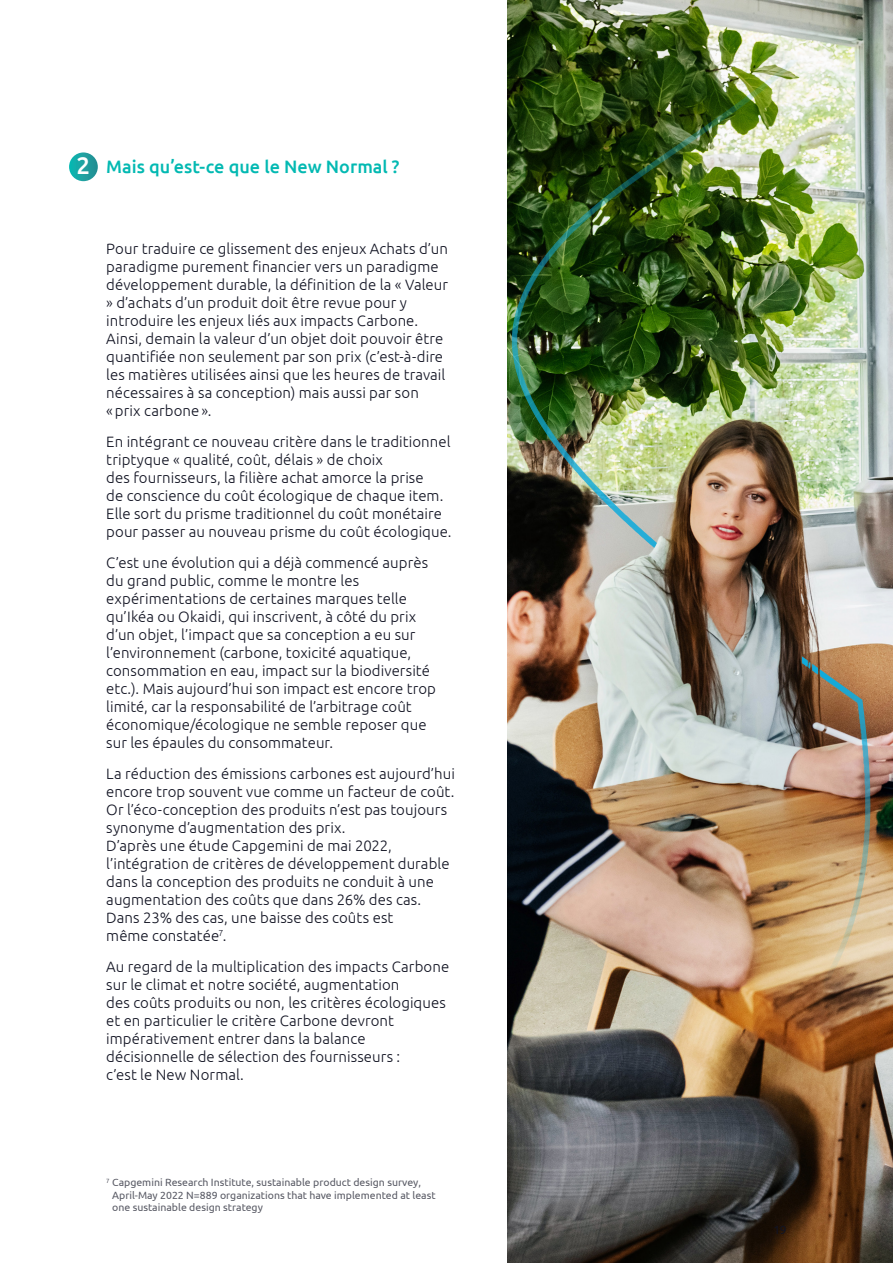
<style>
.page{position:relative;width:893px;height:1263px;background:#fff}
.page>*{position:absolute;margin:0;border:0;box-sizing:border-box;transform-origin:0 0}
.figure-title{font:500 24px "Ubuntu";color:#fff}
.Chapeau_2{font:500 18px "Ubuntu";color:#03b9b2}
.Textes_Colonnes{font:300 15px/18px "Ubuntu";letter-spacing:.005em;color:#121423}
.t1{font:12px "Ubuntu";color:#121423}
.t2{font:10.5px/12.6px "Ubuntu";color:#121423}
</style>
<div class="page">
<svg style="left:69px;top:152px;width:29px;height:29px"></svg>
<img style="left:507px;top:0;width:386px;height:1263px">
<img style="left:512px;top:60px;width:353px;height:1012px">
<p class="figure-title" style="left:77px;top:151px;width:15px">2</p>
<p class="Chapeau_2" style="left:106px;top:155px;width:295px">Mais qu’est-ce que le New Normal ?</p>
<p class="Textes_Colonnes" style="left:106px;top:240px;width:343px">Pour traduire ce glissement des enjeux Achats d’un paradigme purement financier vers un paradigme développement durable, la définition de la « Valeur » d’achats d’un produit doit être revue pour y introduire les enjeux liés aux impacts Carbone.<br>Ainsi, demain la valeur d’un objet doit pouvoir être quantifiée non seulement par son prix (c’est-à-dire les matières utilisées ainsi que les heures de travail nécessaires à sa conception) mais aussi par son «prix carbone».</p>
<p class="Textes_Colonnes" style="left:106px;top:432px;width:347px">En intégrant ce nouveau critère dans le traditionnel triptyque « qualité, coût, délais » de choix<br>des fournisseurs, la filière achat amorce la prise<br>de conscience du coût écologique de chaque item.<br>Elle sort du prisme traditionnel du coût monétaire pour passer au nouveau prisme du coût écologique.</p>
<p class="Textes_Colonnes" style="left:106px;top:553px;width:331px">C’est une évolution qui a déjà commencé auprès du grand public, comme le montre les expérimentations de certaines marques telle qu’Ikéa ou Okaidi, qui inscrivent, à côté du prix d’un objet, l’impact que sa conception a eu sur l’environnement (carbone, toxicité aquatique, consommation en eau, impact sur la biodiversité etc.). Mais aujourd’hui son impact est encore trop limité, car la responsabilité de l’arbitrage coût économique/écologique ne semble reposer que sur les épaules du consommateur.</p>
<p class="Textes_Colonnes" style="left:106px;top:764px;width:350px">La réduction des émissions carbones est aujourd’hui encore trop souvent vue comme un facteur de coût.<br>Or l’éco-conception des produits n’est pas toujours synonyme d’augmentation des prix.<br>D’après une étude Capgemini de mai 2022, l’intégration de critères de développement durable dans la conception des produits ne conduit à une augmentation des coûts que dans 26% des cas.<br>Dans 23% des cas, une baisse des coûts est<br>même constatée<sup>7</sup>.</p>
<p class="Textes_Colonnes" style="left:106px;top:957px;width:344px">Au regard de la multiplication des impacts Carbone sur le climat et notre société, augmentation<br>des coûts produits ou non, les critères écologiques et en particulier le critère Carbone devront impérativement entrer dans la balance décisionnelle de sélection des fournisseurs :<br>c’est le New Normal.</p>
<p class="t2" style="left:112px;top:1176px;width:325px;text-indent:-6px"><sup>7</sup> Capgemini Research Institute, sustainable product design survey,<br>April-May 2022 N=889 organizations that have implemented at least one sustainable design strategy</p>
<p class="t1" style="left:773px;top:1222px;width:15px">19</p>
</div>
